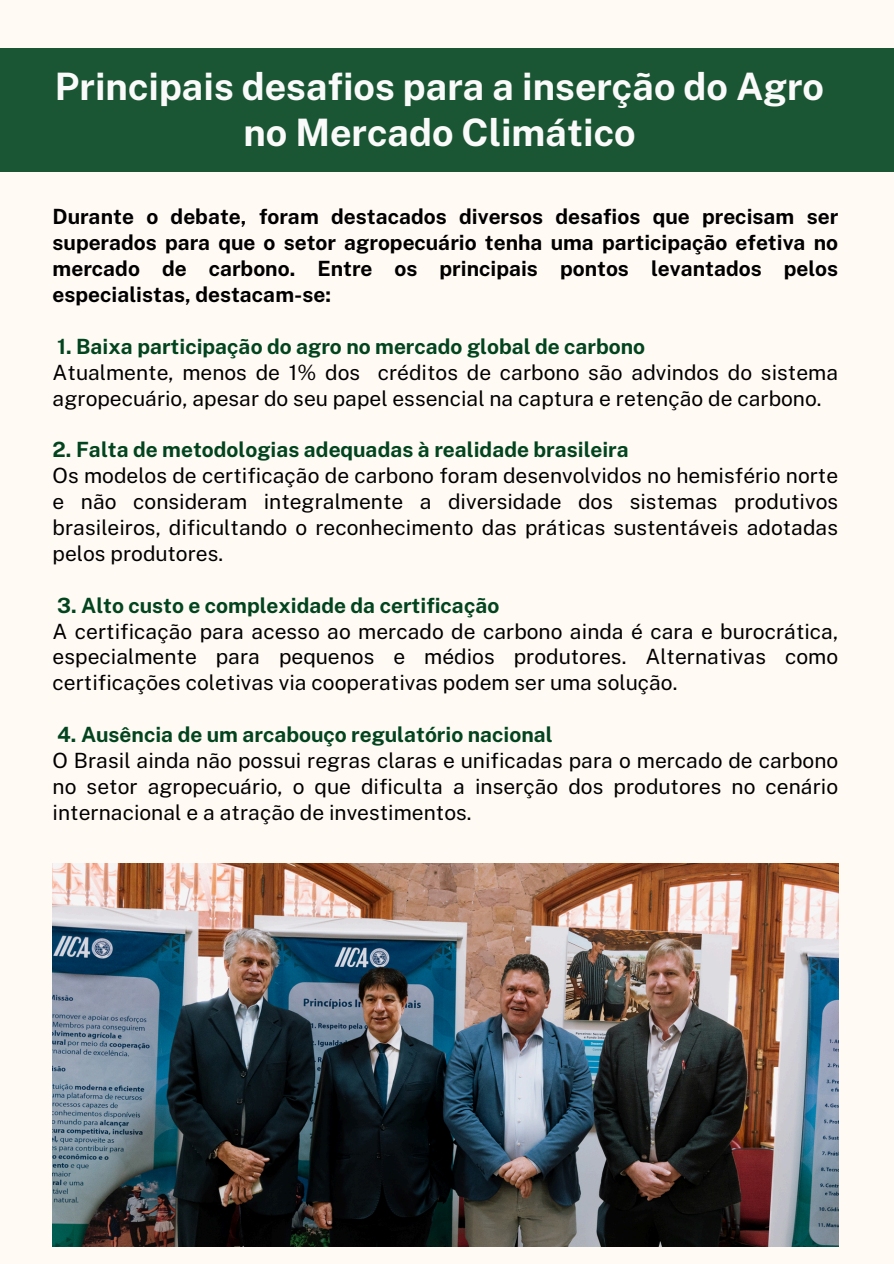
<style>
.page{position:relative;width:894px;height:1264px;background:#fff}
.page>*{position:absolute;margin:0;border:0;box-sizing:border-box;transform-origin:0 0}
.t1{font:700 37.8px/46.2px "Public Sans";color:#fafafa;text-align:center}
.t2{font:21px/25.8px "Public Sans";color:#000;text-align:justify}
.t3{font:700 21px/25.8px "Public Sans";color:#000;text-align:justify}
.t4{font:700 21px "Public Sans";color:#01441e}
</style>
<div class="page">
<div style="left:0;top:0;width:893px;height:1263px;background:#fffaf4"></div>
<div style="left:0;top:48px;width:893px;height:124px;background:#1a5633"></div>
<img style="left:53px;top:863px;width:785px;height:383px">
<p class="t1" style="left:55px;top:63px;width:770px">Principais desafios para a inserção do Agro no Mercado Climático</p>
<h1 class="t3" style="left:53px;top:204px;width:786px">Durante o debate, foram destacados diversos desafios que precisam ser superados para que o setor agropecuário tenha uma participação efetiva no mercado de carbono. Entre os principais pontos levantados pelos especialistas, destacam-se:</h1>
<h2 class="t4" style="left:57px;top:334px;width:589px">1. Baixa participação do agro no mercado global de carbono</h2>
<p class="t2" style="left:53px;top:359px;width:786px">Atualmente, menos de 1% dos créditos de carbono são advindos do sistema agropecuário, apesar do seu papel essencial na captura e retenção de carbono.</p>
<p class="t4" style="left:53px;top:437px;width:577px">2. Falta de metodologias adequadas à realidade brasileira</p>
<p class="t2" style="left:53px;top:463px;width:786px">Os modelos de certificação de carbono foram desenvolvidos no hemisfério norte e não consideram integralmente a diversidade dos sistemas produtivos brasileiros, dificultando o reconhecimento das práticas sustentáveis adotadas pelos produtores.</p>
<p class="t4" style="left:57px;top:592px;width:443px">3. Alto custo e complexidade da certificação</p>
<p class="t2" style="left:53px;top:618px;width:786px">A certificação para acesso ao mercado de carbono ainda é cara e burocrática, especialmente para pequenos e médios produtores. Alternativas como certificações coletivas via cooperativas podem ser uma solução.</p>
<p class="t4" style="left:57px;top:722px;width:497px">4. Ausência de um arcabouço regulatório nacional</p>
<p class="t2" style="left:53px;top:747px;width:786px">O Brasil ainda não possui regras claras e unificadas para o mercado de carbono no setor agropecuário, o que dificulta a inserção dos produtores no cenário internacional e a atração de investimentos.</p>
</div>
